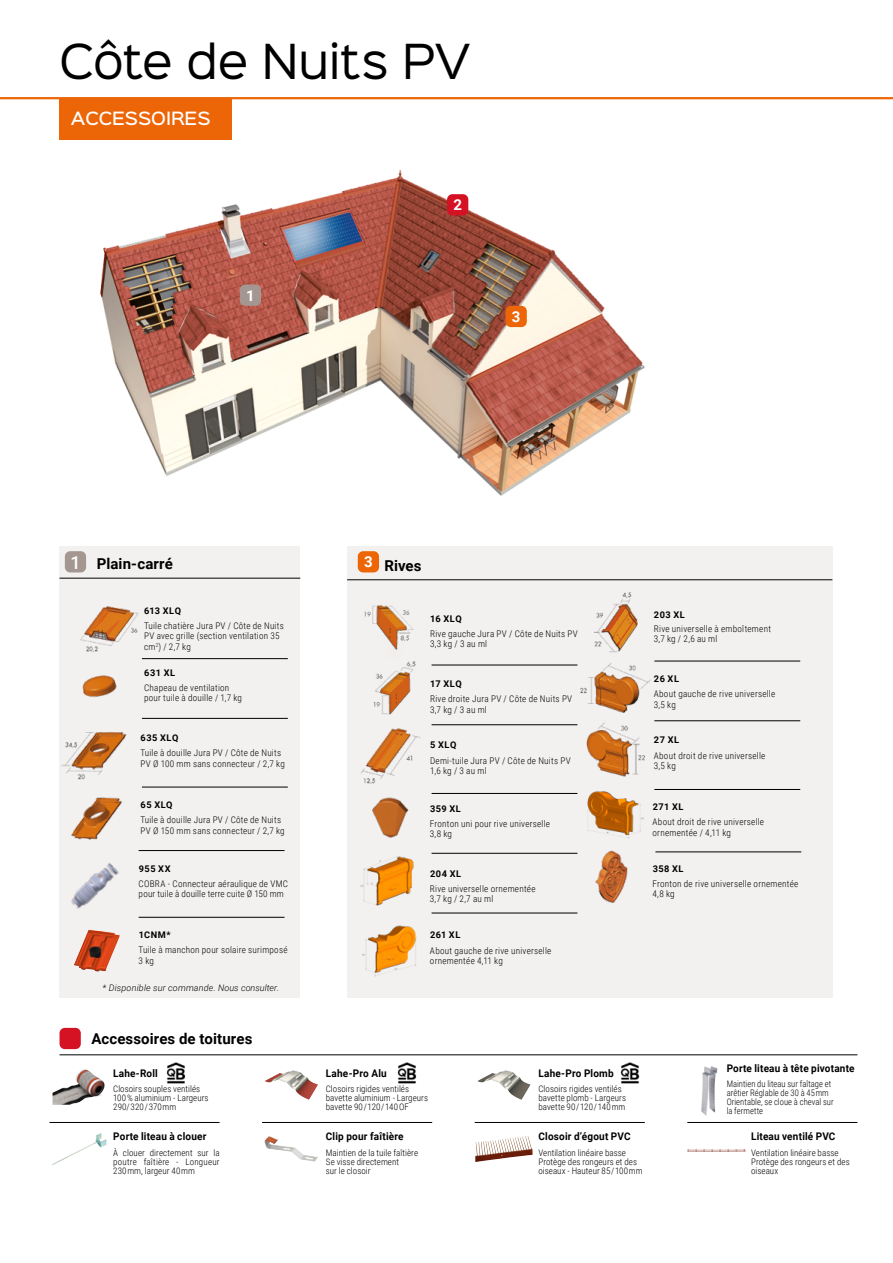
<style>
.page{position:relative;width:893px;height:1263px;background:#fff}
.page>*{position:absolute;margin:0;border:0;box-sizing:border-box;transform-origin:0 0}
.t1{font:43.5px "Sinkin Sans 400";letter-spacing:-.015em;color:#000}
.t2{font:500 16.5px "Sinkin Sans 500";color:#fff}
.t3{font:700 15px "Roboto";letter-spacing:.005em;color:#000}
.t4{font:700 15px "Roboto";color:#fff}
.t5{font:700 10.5px "Roboto";letter-spacing:.02em;color:#000;scale:.95 1}
.t6{font:300 9.15px/10.5px "Roboto Condensed";letter-spacing:.025em;color:#000}
.t7{font:700 9.15px "Roboto";letter-spacing:.055em;color:#000}
.t8{font:300 9px/9px "Roboto Condensed";letter-spacing:.005em;color:#000}
.t9{font:300 9px/9px "Roboto Condensed";letter-spacing:.005em;color:#000;scale:.95 1}
.t10{font:italic 300 9px "Roboto";letter-spacing:.015em;color:#000}
.s1{font-weight:500;font-size:18px;color:#fff}
</style>
<div class="page">
<div style="left:347px;top:546px;width:485px;height:452px;background:#f3f1f0"></div>
<div style="left:60px;top:99px;width:172px;height:41px;background:#ec6608"></div>
<hr style="left:0;top:97px;width:893px;height:2px;background:#ec6608">
<div style="left:60px;top:546px;width:240px;height:452px;background:#f3f1f0"></div>
<div style="left:65px;top:551px;width:21px;height:21px;background:#a49792;border-radius:5px"></div>
<hr style="left:60px;top:578px;width:240px;height:1px;background:#000">
<div style="left:60px;top:1028px;width:21px;height:21px;background:#d51224;border-radius:5px"></div>
<hr style="left:60px;top:1054px;width:797px;height:1px;background:#000">
<img style="left:100px;top:170px;width:545px;height:326px">
<div style="left:240px;top:285px;width:21px;height:21px;background:#a49792;border-radius:5px"></div>
<div style="left:447px;top:194px;width:21px;height:21px;background:#d51224;border-radius:5px"></div>
<div style="left:506px;top:306px;width:21px;height:21px;background:#ec6608;border-radius:5px"></div>
<hr style="left:49px;top:1122px;width:171px;height:1px;background:#000">
<hr style="left:687px;top:1122px;width:170px;height:1px;background:#000">
<hr style="left:475px;top:1122px;width:170px;height:1px;background:#000">
<hr style="left:262px;top:1122px;width:170px;height:1px;background:#000">
<img style="left:52px;top:1133px;width:54px;height:32px">
<img style="left:265px;top:1071px;width:27px;height:12px">
<img style="left:264px;top:1136px;width:54px;height:25px">
<img style="left:477px;top:1070px;width:28px;height:18px">
<img style="left:475px;top:1136px;width:58px;height:26px">
<img style="left:58px;top:1069px;width:27px;height:21px">
<img style="left:687px;top:1148px;width:59px;height:4px">
<img style="left:620px;top:1062px;width:20px;height:22px">
<img style="left:397px;top:1062px;width:20px;height:22px">
<img style="left:166px;top:1062px;width:20px;height:22px">
<img style="left:701px;top:1066px;width:17px;height:50px">
<img style="left:80px;top:606px;width:59px;height:46px">
<img style="left:82px;top:675px;width:35px;height:22px">
<img style="left:59px;top:719px;width:68px;height:65px">
<img style="left:71px;top:797px;width:51px;height:43px">
<img style="left:71px;top:863px;width:48px;height:46px">
<img style="left:74px;top:929px;width:46px;height:42px">
<img style="left:364px;top:605px;width:70px;height:110px">
<img style="left:574px;top:592px;width:83px;height:121px">
<img style="left:361px;top:724px;width:73px;height:60px">
<img style="left:574px;top:721px;width:83px;height:56px">
<img style="left:372px;top:797px;width:37px;height:41px">
<img style="left:574px;top:791px;width:70px;height:48px">
<img style="left:360px;top:853px;width:72px;height:53px">
<img style="left:362px;top:925px;width:55px;height:52px">
<img style="left:572px;top:850px;width:56px;height:53px">
<hr style="left:142px;top:658px;width:146px;height:1px;background:#000">
<hr style="left:142px;top:787px;width:146px;height:1px;background:#000">
<hr style="left:142px;top:718px;width:146px;height:1px;background:#000">
<hr style="left:139px;top:850px;width:146px;height:1px;background:#000">
<hr style="left:139px;top:917px;width:146px;height:1px;background:#000">
<hr style="left:432px;top:665px;width:145px;height:1px;background:#000">
<hr style="left:432px;top:793px;width:145px;height:1px;background:#000">
<hr style="left:432px;top:724px;width:145px;height:1px;background:#000">
<hr style="left:654px;top:661px;width:146px;height:1px;background:#000">
<hr style="left:654px;top:789px;width:146px;height:1px;background:#000">
<hr style="left:654px;top:720px;width:146px;height:1px;background:#000">
<hr style="left:432px;top:853px;width:145px;height:1px;background:#000">
<hr style="left:432px;top:913px;width:145px;height:1px;background:#000">
<hr style="left:655px;top:852px;width:146px;height:1px;background:#000">
<hr style="left:347px;top:579px;width:485px;height:1px;background:#000">
<div style="left:358px;top:551px;width:21px;height:21px;background:#ec6608;border-radius:5px"></div>
<h1 class="t1" style="left:60px;top:24px;width:413px">Côte de Nuits PV</h1>
<h2 class="t2" style="left:71px;top:104px;width:141px">ACCESSOIRES</h2>
<h3 class="t4" style="left:246px;top:285px;width:10px">1</h3>
<h3 class="t4" style="left:453px;top:195px;width:10px">2</h3>
<h3 class="t4" style="left:512px;top:306px;width:10px">3</h3>
<h3 class="t3" style="left:70px;top:553px;width:104px"><span class="s1">1</span> Plain-carré</h3>
<h3 class="t3" style="left:364px;top:555px;width:59px"><sup>3</sup> Rives</h3>
<p class="t7" style="left:144px;top:604px;width:38px">613 XLQ</p>
<p class="t6" style="left:144px;top:620px;width:141px">Tuile chatière Jura PV / Côte de Nuits<br>PV avec grille (section ventilation 35 cm<sup>2</sup>) / 2,7 kg</p>
<p class="t6" style="left:144px;top:682px;width:99px">Chapeau de ventilation pour tuile à douille / 1,7 kg</p>
<p class="t7" style="left:144px;top:666px;width:32px">631 XL</p>
<p class="t7" style="left:141px;top:731px;width:39px">635 XLQ</p>
<p class="t6" style="left:140px;top:747px;width:146px">Tuile à douille Jura PV / Côte de Nuits<br>PV Ø 100 mm sans connecteur / 2,7 kg</p>
<p class="t7" style="left:654px;top:608px;width:33px">203 XL</p>
<p class="t7" style="left:430px;top:612px;width:33px">16 XLQ</p>
<p class="t6" style="left:430px;top:628px;width:149px">Rive gauche Jura PV / Côte de Nuits PV<br>3,3 kg / 3 au ml</p>
<p class="t6" style="left:654px;top:623px;width:119px">Rive universelle à emboîtement<br>3,7 kg / 2,6 au ml</p>
<p class="t7" style="left:430px;top:677px;width:33px">17 XLQ</p>
<p class="t6" style="left:430px;top:693px;width:144px">Rive droite Jura PV / Côte de Nuits PV<br>3,7 kg / 3 au ml</p>
<p class="t7" style="left:430px;top:739px;width:28px">5 XLQ</p>
<p class="t6" style="left:430px;top:755px;width:142px">Demi-tuile Jura PV / Côte de Nuits PV<br>1,6 kg / 3 au ml</p>
<p class="t7" style="left:654px;top:672px;width:27px">26 XL</p>
<p class="t6" style="left:654px;top:688px;width:123px">About gauche de rive universelle<br>3,5 kg</p>
<p class="t7" style="left:654px;top:734px;width:27px">27 XL</p>
<p class="t6" style="left:654px;top:750px;width:113px">About droit de rive universelle<br>3,5 kg</p>
<p class="t7" style="left:141px;top:798px;width:33px">65 XLQ</p>
<p class="t7" style="left:430px;top:802px;width:32px">359 XL</p>
<p class="t7" style="left:653px;top:800px;width:32px">271 XL</p>
<p class="t6" style="left:140px;top:814px;width:146px">Tuile à douille Jura PV / Côte de Nuits<br>PV Ø 150 mm sans connecteur / 2,7 kg</p>
<p class="t6" style="left:430px;top:818px;width:122px">Fronton uni pour rive universelle<br>3,8 kg</p>
<p class="t6" style="left:652px;top:816px;width:113px">About droit de rive universelle ornementée / 4,11 kg</p>
<p class="t7" style="left:139px;top:862px;width:33px">955 XX</p>
<p class="t7" style="left:430px;top:867px;width:33px">204 XL</p>
<p class="t7" style="left:653px;top:862px;width:32px">358 XL</p>
<p class="t6" style="left:139px;top:878px;width:151px">COBRA - Connecteur aéraulique de VMC pour tuile à douille terre cuite Ø 150 mm</p>
<p class="t6" style="left:430px;top:883px;width:107px">Rive universelle ornementée<br>3,7 kg / 2,7 au ml</p>
<p class="t6" style="left:652px;top:878px;width:148px">Fronton de rive universelle ornementée<br>4,8 kg</p>
<p class="t7" style="left:139px;top:928px;width:33px">1CNM*</p>
<p class="t7" style="left:430px;top:928px;width:32px">261 XL</p>
<p class="t6" style="left:139px;top:945px;width:150px">Tuile à manchon pour solaire surimposé<br>3 kg</p>
<p class="t6" style="left:430px;top:945px;width:123px">About gauche de rive universelle ornementée 4,11 kg</p>
<p class="t10" style="left:103px;top:981px;width:178px">* Disponible sur commande. Nous consulter.</p>
<h3 class="t3" style="left:91px;top:1028px;width:162px">Accessoires de toitures</h3>
<p class="t5" style="left:113px;top:1066px;width:49px">Lahe-Roll</p>
<p class="t5" style="left:326px;top:1066px;width:66px">Lahe-Pro Alu</p>
<p class="t5" style="left:538px;top:1066px;width:81px">Lahe-Pro Plomb</p>
<p class="t5" style="left:727px;top:1061px;width:136px">Porte liteau à tête pivotante</p>
<p class="t9" style="left:727px;top:1078px;width:114px">Maintien du liteau sur faîtage et arêtier Réglable de 30 à 45 mm<br>Orientable, se cloue à cheval sur la fermette</p>
<p class="t8" style="left:326px;top:1084px;width:104px">Closoirs rigides ventilés bavette aluminium - Largeurs bavette 90 / 120 / 140 OF</p>
<p class="t5" style="left:326px;top:1128px;width:83px">Clip pour faîtière</p>
<p class="t5" style="left:538px;top:1128px;width:98px">Closoir d’égout PVC</p>
<p class="t8" style="left:538px;top:1084px;width:89px">Closoirs rigides ventilés bavette plomb - Largeurs bavette 90 / 120 / 140 mm</p>
<p class="t8" style="left:538px;top:1147px;width:106px">Ventilation linéaire basse<br>Protège des rongeurs et des oiseaux - Hauteur 85 / 100 mm</p>
<p class="t8" style="left:113px;top:1084px;width:97px">Closoirs souples ventilés<br>100 % aluminium - Largeurs<br>290/ 320 / 370 mm</p>
<p class="t5" style="left:113px;top:1128px;width:100px">Porte liteau à clouer</p>
<p class="t5" style="left:751px;top:1128px;width:90px">Liteau ventilé PVC</p>
<p class="t8" style="left:113px;top:1147px;width:108px;text-align:justify">À clouer directement sur la poutre faîtière - Longueur 230 mm, largeur 40 mm</p>
<p class="t8" style="left:326px;top:1147px;width:94px">Maintien de la tuile faîtière<br>Se visse directement<br>sur le closoir</p>
<p class="t8" style="left:751px;top:1147px;width:100px">Ventilation linéaire basse<br>Protège des rongeurs et des oiseaux</p>
</div>
